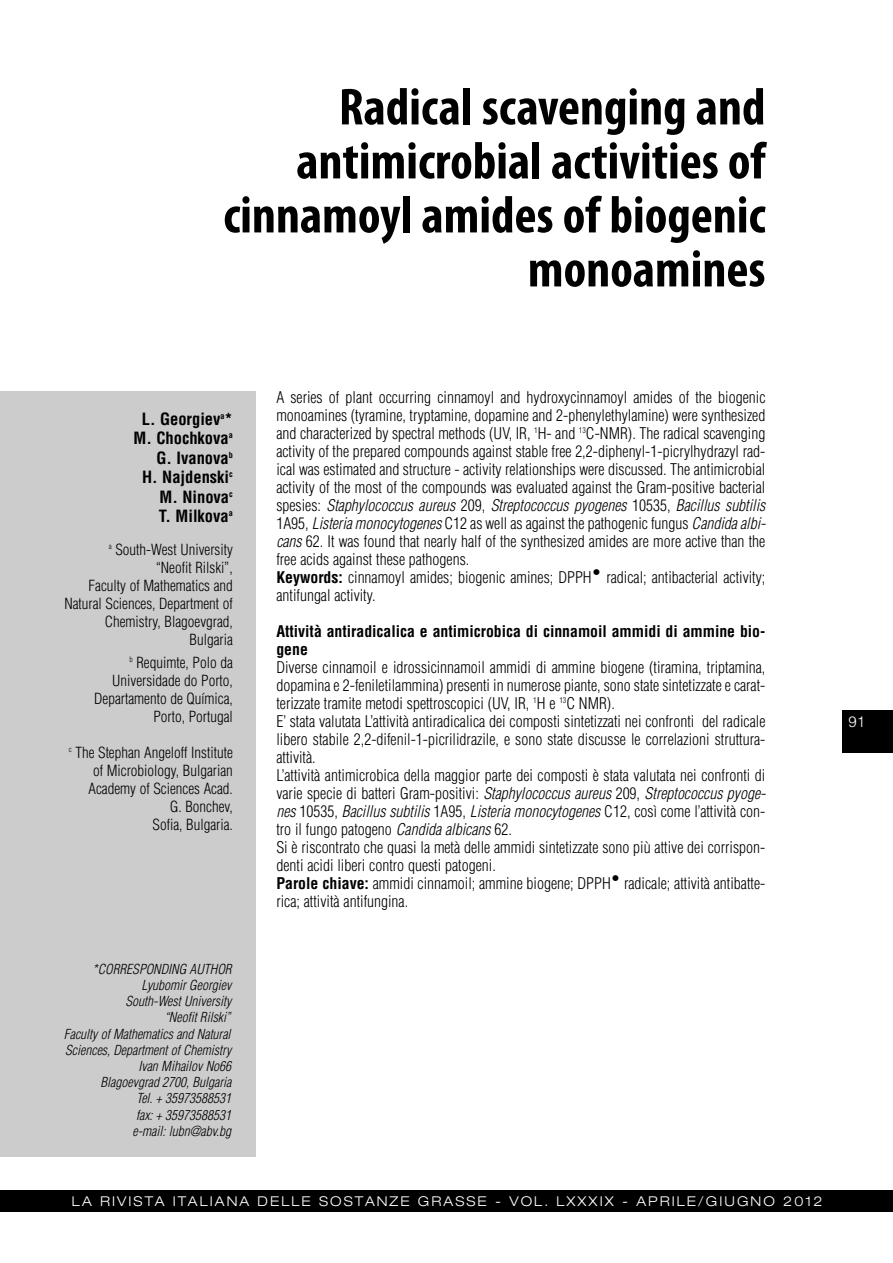
<style>
.page{position:relative;width:893px;height:1263px;background:#fff}
.page>*{position:absolute;margin:0;border:0;box-sizing:border-box;transform-origin:0 0}
.t1{font:700 condensed 52.5px/54px "Myriad Pro";color:#000;text-align:right}
.t2{font:700 condensed 16.5px/19.5px "Helvetica";color:#000;text-align:right}
.t3{font:300 condensed 15.75px/18px "Helvetica";color:#000}
.t4{font:700 condensed 15.75px/18px "Helvetica";color:#000}
.t5{font:300 condensed 15px/18px "Helvetica";color:#000;text-align:right}
.t6{font:300 15px "Helvetica";color:#fff}
.t7{font:italic 300 condensed 13.5px/16.2px "Helvetica";color:#000;text-align:right}
.t8{font:300 expanded 13.5px "Helvetica Neue";letter-spacing:.155em;color:#fff}
.s1{font-style:italic}
.s2{font-weight:700}
</style>
<div class="page">
<div style="left:0;top:1191px;width:893px;height:21px;background:#000"></div>
<div style="left:0;top:391px;width:255px;height:766px;background:#ccc"></div>
<div style="left:842px;top:710px;width:51px;height:43px;background:#000"></div>
<h1 class="t1" style="left:223px;top:84px;width:544px">Radical scavenging and antimicrobial activities of cinnamoyl amides of biogenic monoamines</h1>
<p class="t2" style="left:133px;top:409px;width:101px">L. Georgiev<sup>a</sup>*<br>M. Chochkova<sup>a<br></sup>G. Ivanova<sup>b<br></sup>H. Najdenski<sup>c<br></sup>M. Ninova<sup>c<br></sup>T. Milkova<sup>a</sup></p>
<p class="t5" style="left:64px;top:541px;width:170px"><sup>a</sup> South-West University<br>“Neofit Rilski”,<br>Faculty of Mathematics and<br>Natural Sciences, Department of<br>Chemistry, Blagoevgrad,<br>Bulgaria</p>
<p class="t5" style="left:94px;top:654px;width:140px"><sup>b</sup> Requimte, Polo da<br>Universidade do Porto,<br>Departamento de Química,<br>Porto, Portugal</p>
<p class="t5" style="left:69px;top:744px;width:166px"><sup>c</sup> The Stephan Angeloff Institute of Microbiology, Bulgarian<br>Academy of Sciences Acad.<br>G. Bonchev,<br>Sofia, Bulgaria.</p>
<p class="t7" style="left:64px;top:961px;width:169px">*CORRESPONDING AUTHOR<br>Lyubomir Georgiev<br>South-West University<br>“Neofit Rilski”<br>Faculty of Mathematics and Natural<br>Sciences, Department of Chemistry<br>Ivan Mihailov No66<br>Blagoevgrad 2700, Bulgaria<br>Tel. + 35973588531<br>fax: + 35973588531<br>e-mail: lubn@abv.bg</p>
<p class="t3" style="left:276px;top:389px;width:491px">A series of plant occurring cinnamoyl and hydroxycinnamoyl amides of the biogenic monoamines (tyramine, tryptamine, dopamine and 2-phenylethylamine) were synthesized and characterized by spectral methods (UV, IR, <sup>1</sup>H- and <sup>13</sup>C-NMR). The radical scavenging activity of the prepared compounds against stable free 2,2-diphenyl-1-picrylhydrazyl rad&shy;ical was estimated and structure - activity relationships were discussed. The antimicrobial activity of the most of the compounds was evaluated against the Gram-positive bacterial spesies: <span class="s1">Staphylococcus aureus</span> 209, <span class="s1">Streptococcus pyogenes</span> 10535, <span class="s1">Bacillus subtilis </span>1A95, <span class="s1">Listeria monocytogenes</span> C12 as well as against the pathogenic fungus <span class="s1">Candida albi&shy;cans</span> 62. It was found that nearly half of the synthesized amides are more active than the free acids against these pathogens.<br><span class="s2">Keywords:</span> cinnamoyl amides; biogenic amines; DPPH• radical; antibacterial activity; antifungal activity.</p>
<p class="t4" style="left:276px;top:623px;width:490px">Attività antiradicalica e antimicrobica di cinnamoil ammidi di ammine bio&shy;gene</p>
<p class="t3" style="left:276px;top:659px;width:491px">Diverse cinnamoil e idrossicinnamoil ammidi di ammine biogene (tiramina, triptamina, dopamina e 2-feniletilammina) presenti in numerose piante, sono state sintetizzate e carat&shy;terizzate tramite metodi spettroscopici (UV, IR, <sup>1</sup>H e <sup>13</sup>C NMR).<br>E’ stata valutata L’attività antiradicalica dei composti sintetizzati nei confronti del radicale libero stabile 2,2-difenil-1-picrilidrazile, e sono state discusse le correlazioni struttura&shy;attività.<br>L’attività antimicrobica della maggior parte dei composti è stata valutata nei confronti di varie specie di batteri Gram-positivi: <span class="s1">Staphylococcus aureus</span> 209, <span class="s1">Streptococcus pyoge&shy;nes</span> 10535, <span class="s1">Bacillus subtilis</span> 1A95, <span class="s1">Listeria monocytogenes</span> C12, così come l’attività con&shy;tro il fungo patogeno <span class="s1">Candida albicans</span> 62.<br>Si è riscontrato che quasi la metà delle ammidi sintetizzate sono più attive dei corrispon&shy;denti acidi liberi contro questi patogeni.<br><span class="s2">Parole chiave:</span> ammidi cinnamoil; ammine biogene; DPPH• radicale; attività antibatte&shy;rica; attività antifungina.</p>
<p class="t8" style="left:72px;top:1196px;width:752px">LA RIVISTA ITALIANA DELLE SOSTANZE GRASSE - VOL. LXXXIX - APRILE/GIUGNO 2012</p>
<p class="t6" style="left:848px;top:713px;width:18px">91</p>
</div>
